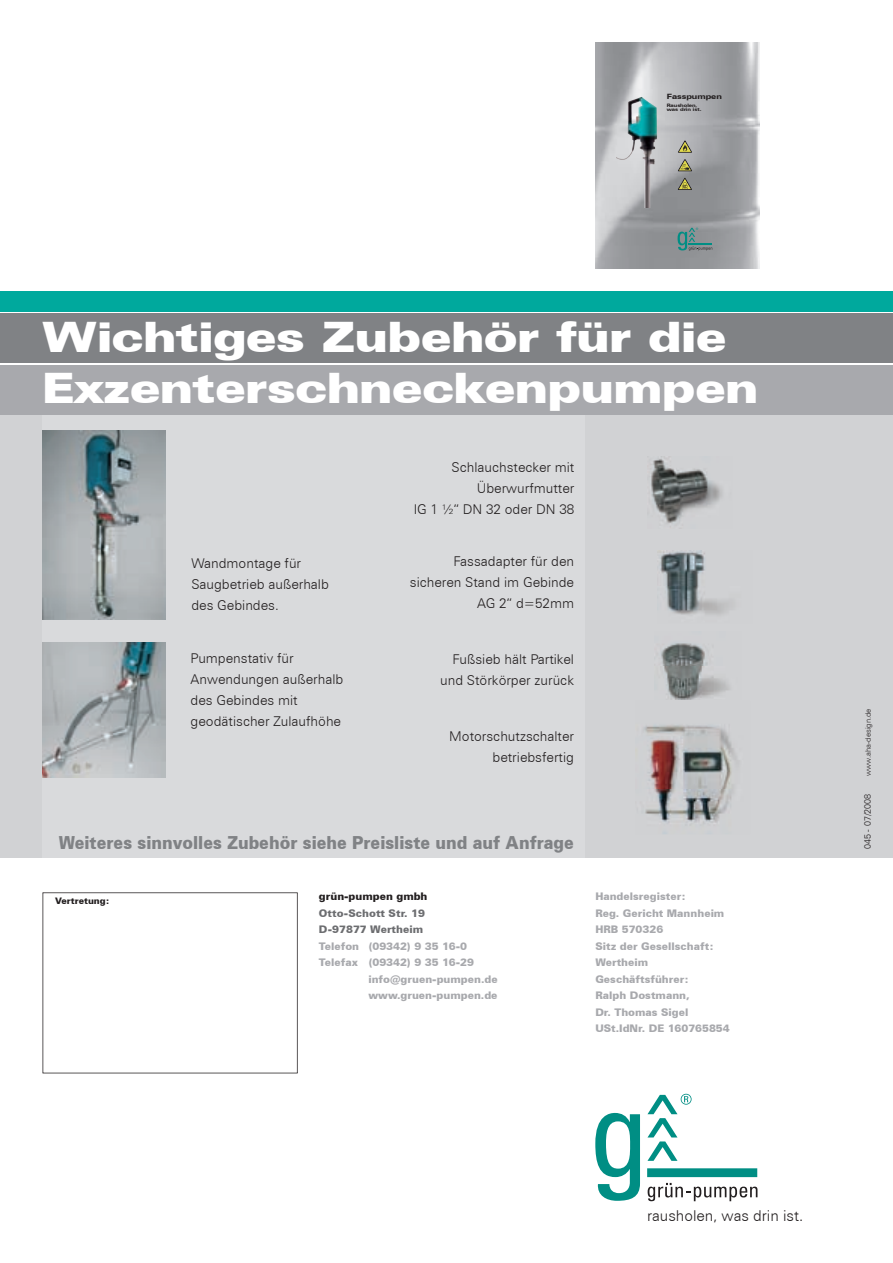
<style>
.page{position:relative;width:893px;height:1263px;background:#fff}
.page>*{position:absolute;margin:0;border:0;box-sizing:border-box;transform-origin:0 0}
.t1{font:900 expanded 42px/51px "Zurich BT";color:#fff}
.t2{font:900 18px "Zurich BT";color:#808285;scale:.9 1}
.t3{font:300 15px "Zurich BT";color:#231f20}
.t4{font:300 13.5px/21px "Zurich BT";color:#231f20;text-align:right}
.t5{font:900 10.5px/16.5px "Zurich BT";color:#a8a9ad}
.t6{font:900 10.5px/16.5px "Zurich BT";color:#6c6d70}
.t7{font:900 10.5px "Zurich BT";color:#231f20}
.t8{font:900 9px "Zurich BT";color:#231f20}
.t9{font:300 9px "Zurich BT";color:#231f20}
.t10{font:300 7.5px "Zurich BT";color:#231f20}
.t11{font:900 expanded 7.35px "Zurich BT";color:#231f20}
.t12{font:900 expanded 4.65px/4.7px "Zurich BT";color:#231f20}
</style>
<div class="page">
<svg style="left:595px;top:1113px;width:45px;height:88px"></svg>
<svg style="left:648px;top:1183px;width:109px;height:18px"></svg>
<svg style="left:647px;top:1168px;width:110px;height:9px"></svg>
<svg style="left:647px;top:1094px;width:45px;height:67px"></svg>
<img style="left:595px;top:43px;width:164px;height:226px">
<svg style="left:678px;top:228px;width:34px;height:23px"></svg>
<svg style="left:678px;top:140px;width:14px;height:13px"></svg>
<svg style="left:678px;top:159px;width:14px;height:12px"></svg>
<svg style="left:678px;top:178px;width:14px;height:12px"></svg>
<img style="left:632px;top:97px;width:25px;height:44px">
<div style="left:0;top:291px;width:893px;height:22px;background:#00a99d"></div>
<hr style="left:0;top:312px;width:893px;height:1px;background:#fff">
<div style="left:0;top:412px;width:893px;height:446px;background:#d1d2d4"></div>
<div style="left:43px;top:404px;width:542px;height:454px;background:#d9dadc"></div>
<div style="left:0;top:313px;width:893px;height:51px;background:#808285"></div>
<div style="left:0;top:364px;width:893px;height:51px;background:#a8a9ad"></div>
<hr style="left:0;top:363px;width:893px;height:1px;background:#fff">
<img style="left:650px;top:457px;width:72px;height:67px">
<img style="left:658px;top:550px;width:75px;height:65px">
<img style="left:661px;top:643px;width:69px;height:57px">
<img style="left:635px;top:725px;width:103px;height:109px">
<img style="left:43px;top:642px;width:122px;height:136px">
<img style="left:43px;top:430px;width:122px;height:189px">
<svg style="left:43px;top:892px;width:255px;height:181px"></svg>
<p class="t11" style="left:667px;top:92px;width:57px">Fasspumpen</p>
<p class="t12" style="left:667px;top:103px;width:36px">Rausholen, was drin ist.</p>
<h1 class="t1" style="left:43px;top:312px;width:717px">Wichtiges Zubehör für die<br>Exzenterschneckenpumpen</h1>
<p class="t4" style="left:191px;top:553px;width:139px;text-align:left">Wandmontage für<br>Saugbetrieb außerhalb des Gebindes.</p>
<p class="t4" style="left:191px;top:648px;width:154px;text-align:left">Pumpenstativ für<br>Anwendungen außerhalb des Gebindes mit geodätischer Zulaufhöhe</p>
<p class="t4" style="left:414px;top:456px;width:162px">Schlauchstecker mit<br>Überwurfmutter<br>IG 1 ½“ DN 32 oder DN 38</p>
<p class="t4" style="left:410px;top:551px;width:166px">Fassadapter für den sicheren Stand im Gebinde<br>AG 2“ d=52mm</p>
<p class="t4" style="left:440px;top:648px;width:135px">Fußsieb hält Partikel und Störkörper zurück</p>
<p class="t4" style="left:449px;top:725px;width:126px">Motorschutzschalter betriebsfertig</p>
<h2 class="t2" style="left:59px;top:832px;width:574px">Weiteres sinnvolles Zubehör siehe Preisliste und auf Anfrage</h2>
<p class="t8" style="left:55px;top:895px;width:56px">Vertretung:</p>
<p class="t7" style="left:319px;top:890px;width:110px">grün-pumpen gmbh</p>
<p class="t6" style="left:319px;top:905px;width:108px">Otto-Schott Str. 19<br>D-97877 Wertheim</p>
<p class="t5" style="left:319px;top:938px;width:150px">Telefon (09342) 9 35 16-0</p>
<p class="t5" style="left:319px;top:954px;width:157px">Telefax (09342) 9 35 16-29</p>
<p class="t5" style="left:368px;top:971px;width:131px">info@gruen-pumpen.de</p>
<p class="t5" style="left:368px;top:987px;width:131px">www.gruen-pumpen.de</p>
<p class="t5" style="left:595px;top:888px;width:136px">Handelsregister:<br>Reg. Gericht Mannheim<br>HRB 570326<br>Sitz der Gesellschaft:<br>Wertheim<br>Geschäftsführer:<br>Ralph Dostmann,<br>Dr. Thomas Sigel<br>USt.IdNr. DE 160765854</p>
<p class="t10" style="left:864px;top:776px;width:69px;rotate:-90deg">www.aha-design.de</p>
<p class="t9" style="left:862px;top:849px;width:57px;rotate:-90deg">045 - 07/2008</p>
<p class="t3" style="left:647px;top:1206px;width:158px">rausholen, was drin ist.</p>
</div>
